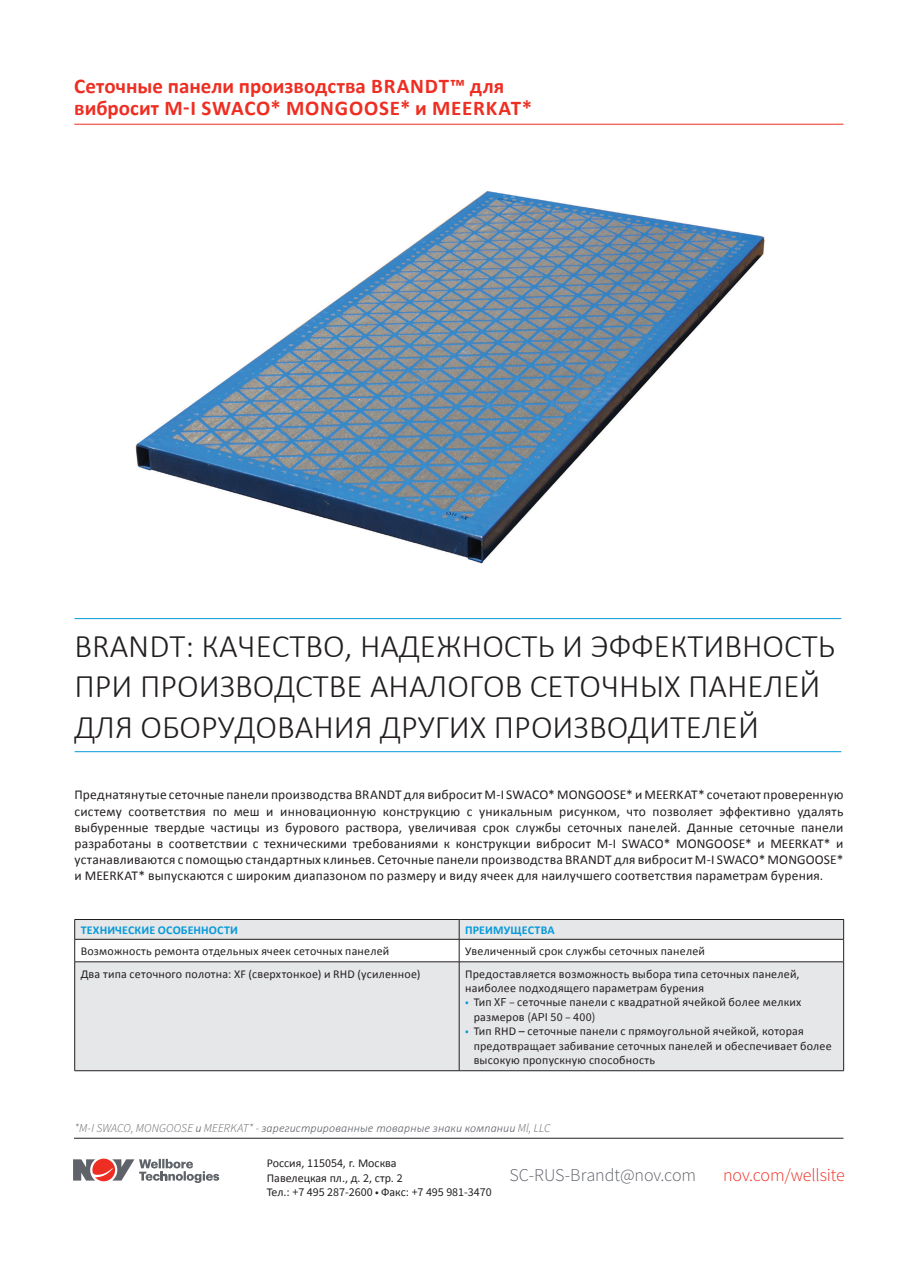
<style>
.page{position:relative;width:918px;height:1263px;background:#fff}
.page>*{position:absolute;margin:0;border:0;box-sizing:border-box;transform-origin:0 0}
.t1{font:300 33px/40.5px "Calibri";color:#231f20}
.t2{font:700 21px/22.5px "Calibri";letter-spacing:.005em;color:#ee2e22}
.t3{font:300 18px "Source Sans Pro";letter-spacing:-.01em;color:#5f6369}
.t4{font:300 18px "Source Sans Pro";letter-spacing:-.01em;color:#ee2e22}
.t5{font:13.5px/16.2px "Calibri";letter-spacing:.015em;color:#231f20;text-align:justify}
.t6{font:12px/14.4px "Calibri";letter-spacing:.015em;color:#231f20}
.Body_Text_Semibold{font:italic 300 12px "Calibri";letter-spacing:.01em;color:#5f6369}
.t7{font:12px "Source Sans Pro";color:#231f20}
.t8{font:700 12px "Calibri";letter-spacing:.01em;color:#069ad9}
.s1{font-family:"Source Sans Pro";color:#069ad9}
.s2{font-family:"Source Sans Pro"}
.s3{font-family:"Calibri"}
</style>
<div class="page">
<hr style="left:75px;top:618px;width:766px;height:1px;background:#069ad9">
<hr style="left:75px;top:751px;width:766px;height:1px;background:#069ad9">
<img style="left:135px;top:191px;width:630px;height:373px">
<hr style="left:74px;top:1138px;width:769px;height:1px;background:#231f20">
<svg style="left:73px;top:1158px;width:146px;height:24px"></svg>
<svg style="left:75px;top:920px;width:768px;height:150px;background:#e8e9eb"></svg>
<hr style="left:75px;top:919px;width:384px;height:1px;background:#231f20">
<hr style="left:459px;top:919px;width:385px;height:1px;background:#231f20">
<hr style="left:75px;top:939px;width:384px;height:1px;background:#231f20">
<svg style="left:74px;top:920px;width:1px;height:41px"></svg>
<hr style="left:459px;top:939px;width:385px;height:1px;background:#231f20">
<svg style="left:459px;top:920px;width:1px;height:41px"></svg>
<svg style="left:843px;top:920px;width:1px;height:41px"></svg>
<hr style="left:75px;top:961px;width:384px;height:1px;background:#231f20">
<hr style="left:74px;top:962px;width:1px;height:108px;background:#231f20">
<hr style="left:459px;top:961px;width:385px;height:1px;background:#231f20">
<hr style="left:459px;top:962px;width:1px;height:108px;background:#231f20">
<hr style="left:843px;top:962px;width:1px;height:108px;background:#231f20">
<hr style="left:75px;top:1070px;width:384px;height:1px;background:#231f20">
<hr style="left:459px;top:1070px;width:385px;height:1px;background:#231f20">
<hr style="left:74px;top:124px;width:769px;height:1px;background:#ee2e22">
<h2 class="t2" style="left:74px;top:74px;width:459px">Сеточные панели производства BRANDT™ для вибросит M-I SWACO* MONGOOSE* и MEERKAT*</h2>
<p class="t1" style="left:75px;top:625px;width:762px">BRANDT: КАЧЕСТВО, НАДЕЖНОСТЬ И ЭФФЕКТИВНОСТЬ<br>ПРИ ПРОИЗВОДСТВЕ АНАЛОГОВ СЕТОЧНЫХ ПАНЕЛЕЙ<br>ДЛЯ ОБОРУДОВАНИЯ ДРУГИХ ПРОИЗВОДИТЕЛЕЙ</p>
<p class="t5" style="left:75px;top:787px;width:770px">Преднатянутые сеточные панели производства BRANDT для вибросит M-I SWACO* MONGOOSE* и MEERKAT* сочетают проверенную систему соответствия по меш и инновационную конструкцию с уникальным рисунком, что позволяет эффективно удалять выбуренные твердые частицы из бурового раствора, увеличивая срок службы сеточных панелей. Данные сеточные панели разработаны в соответствии с техническими требованиями к конструкции вибросит M-I SWACO* MONGOOSE* и MEERKAT* и устанавливаются с помощью стандартных клиньев. Сеточные панели производства BRANDT для вибросит M-I SWACO* MONGOOSE* и MEERKAT* выпускаются с широким диапазоном по размеру и виду ячеек для наилучшего соответствия параметрам бурения.</p>
<p class="t8" style="left:81px;top:922px;width:159px">ТЕХНИЧЕСКИЕ ОСОБЕННОСТИ</p>
<p class="t8" style="left:465px;top:922px;width:91px">ПРЕИМУЩЕСТВА</p>
<p class="t6" style="left:81px;top:944px;width:310px">Возможность ремонта отдельных ячеек сеточных панелей</p>
<p class="t6" style="left:465px;top:944px;width:241px">Увеличенный срок службы сеточных панелей</p>
<p class="t6" style="left:81px;top:966px;width:341px">Два типа сеточного полотна: XF (сверхтонкое) и RHD (усиленное)</p>
<p class="t6" style="left:465px;top:966px;width:336px">Предоставляется возможность выбора типа сеточных панелей, наиболее подходящего параметрам бурения</p>
<p class="t6" style="left:465px;top:995px;width:338px"><span class="s1">•</span> Тип <span class="s2">XF –</span> сеточные панели с квадратной ячейкой более мелких</p>
<p class="t7" style="left:474px;top:1009px;width:123px"><span class="s3">размеров</span> (API 50 – 400)</p>
<p class="t6" style="left:465px;top:1024px;width:340px"><span class="s1">•</span> Тип RHD – сеточные панели с прямоугольной ячейкой, которая</p>
<p class="t6" style="left:474px;top:1038px;width:360px">предотвращает забивание сеточных панелей и обеспечивает более</p>
<p class="t6" style="left:474px;top:1053px;width:183px">высокую пропускную способность</p>
<p class="Body_Text_Semibold" style="left:75px;top:1120px;width:478px"><span class="s2">*M-I SWACO, MONGOOSE</span> и <span class="s2">MEERKAT* -</span> зарегистрированные товарные знаки компании <span class="s2">Ml, LLC</span></p>
<p class="t6" style="left:267px;top:1156px;width:137px">Россия, <span class="s2">115054</span>, г. Москва<br>Павелецкая пл., д. <span class="s2">2</span>, стр. <span class="s2">2</span></p>
<p class="t7" style="left:267px;top:1184px;width:226px"><span class="s3">Тел.:</span> +7 495 287-2600 • <span class="s3">Факс:</span> +7 495 981-3470</p>
<h3 class="t3" style="left:510px;top:1164px;width:188px">SC-RUS-Brandt@nov.com</h3>
<h3 class="t4" style="left:723px;top:1164px;width:123px">nov.com/wellsite</h3>
</div>
